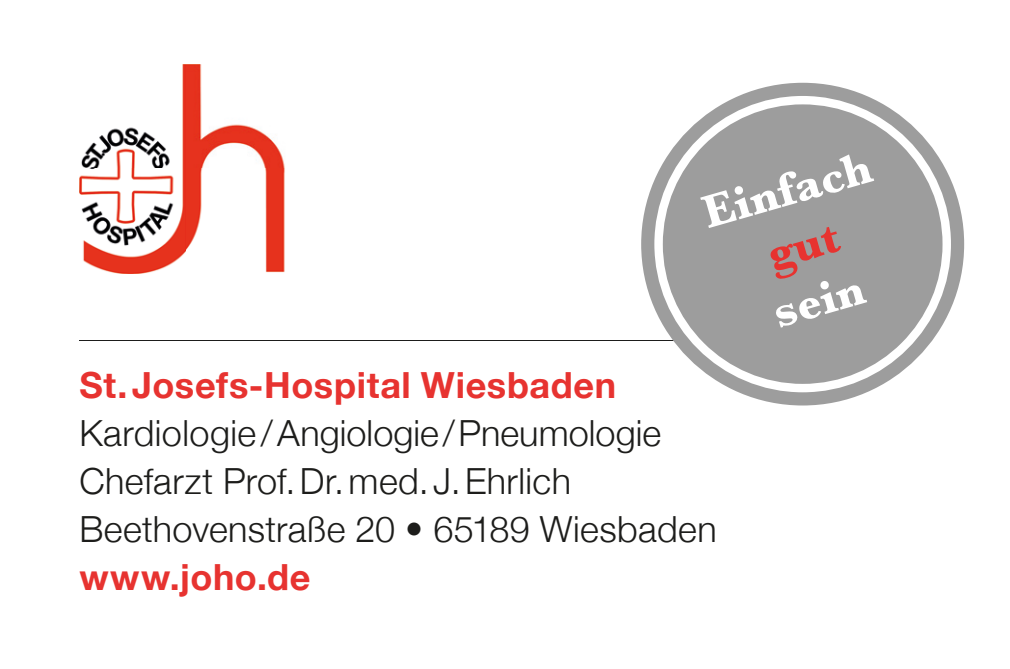
<style>
.page{position:relative;width:1010px;height:669px;background:#fff}
.page>*{position:absolute;margin:0;border:0;box-sizing:border-box;transform-origin:0 0}
.t1{font:700 48px "Baskerville";color:#fff}
.t2{font:300 36px/48px "Helvetica Neue";letter-spacing:.01em;color:#1d1d1b}
.t3{font:700 36px "Helvetica Neue";letter-spacing:.02em;color:#e73330}
.s1{font-family:"Univers LT"}
.s2{font-weight:700;color:#e73330}
</style>
<div class="page">
<img style="left:79px;top:65px;width:206px;height:208px">
<hr style="left:79px;top:340px;width:851px;height:1px;background:#1d1d1b">
<svg style="left:641px;top:83px;width:322px;height:322px"></svg>
<svg style="left:654px;top:96px;width:296px;height:296px;fill:#9d9d9d"></svg>
<div style="left:768px;top:225px;width:74px;height:56px;background:#9d9d9d"></div>
<h1 class="t1" style="left:694px;top:181px;width:175px;rotate:-16deg">Einfach</h1>
<p class="t3" style="left:79px;top:357px;width:538px">St. Josefs-Hospital Wiesbaden</p>
<p class="t2" style="left:79px;top:406px;width:638px">Kardiologie / Angiologie / Pneumologie<br>Chefarzt Prof. Dr. med. J. Ehrlich<br>Beethovenstraße 20 <span class="s1">•</span> 65189 Wiesbaden <span class="s2">www.joho.de</span></p>
<h1 class="t1" style="left:764px;top:280px;width:94px;rotate:-16deg">sein</h1>
</div>
